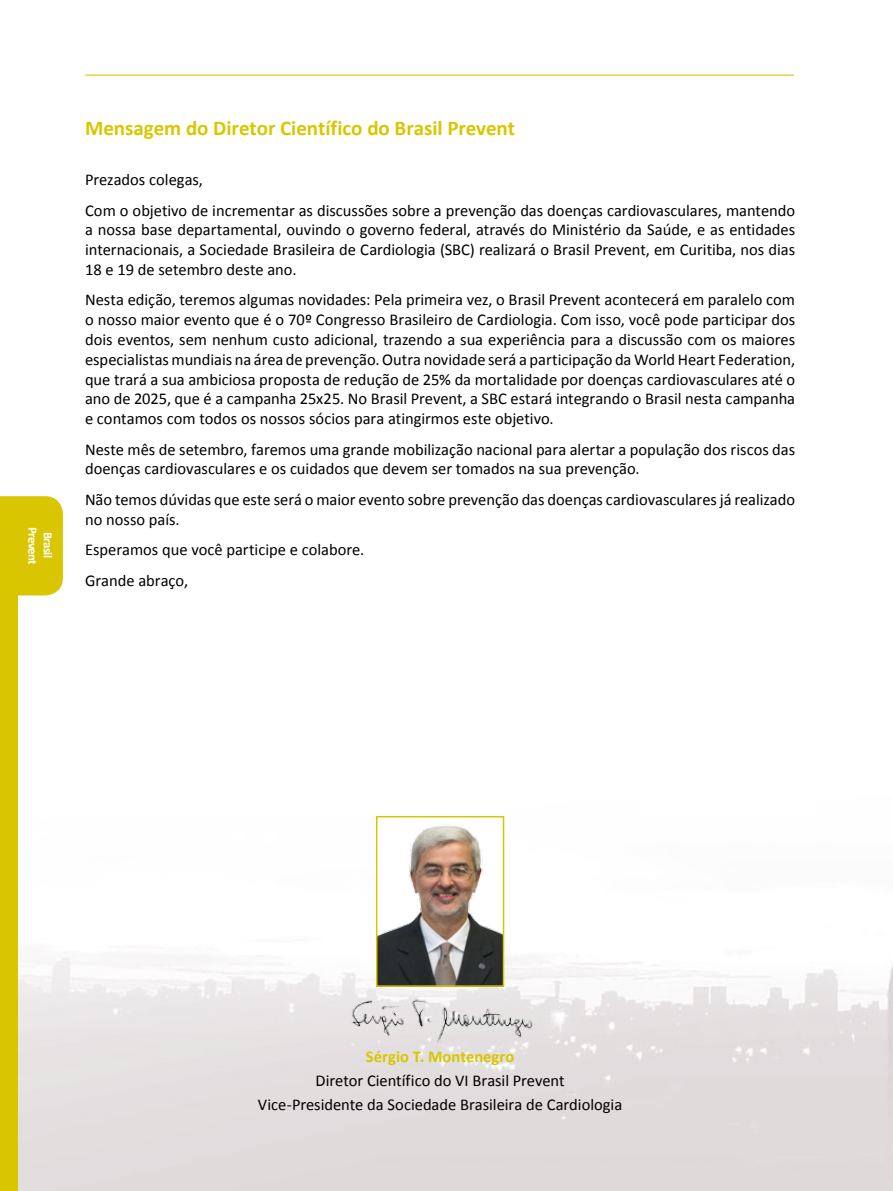
<style>
.page{position:relative;width:893px;height:1191px;background:#fff}
.page>*{position:absolute;margin:0;border:0;box-sizing:border-box;transform-origin:0 0}
.t1{font:700 21px "Calibri";color:#d9c600}
.t2{font:16.5px/19.8px "Calibri";color:#000}
.t3{font:700 16.5px "Calibri";color:#d9c600}
.t4{font:700 12.75px/15.3px "Calibri";letter-spacing:-.04em;color:#fff;text-align:center}
</style>
<div class="page">
<hr style="left:85px;top:75px;width:709px;height:1px;background:#d9c600">
<div style="left:0;top:523px;width:18px;height:668px;background:#d9c600"></div>
<div style="left:0;top:496px;width:63px;height:99px;background:#d9c600"></div>
<img style="left:379px;top:824px;width:122px;height:160px">
<div style="left:376px;top:816px;width:128px;height:171px;border:2px solid #d9c600"></div>
<img style="left:346px;top:991px;width:189px;height:55px">
<p class="t4" style="left:56px;top:526px;width:39px;rotate:90deg">Brasil<br>Prevent</p>
<p class="t1" style="left:85px;top:115px;width:431px">Mensagem do Diretor Científico do Brasil Prevent</p>
<p class="t2" style="left:85px;top:164px;width:712px;line-height:30.5px">Prezados colegas,<br>Com o objetivo de incrementar as discussões sobre a prevenção das doenças cardiovasculares, mantendo</p>
<p class="t2" style="left:85px;top:219px;width:712px;text-align:justify">a nossa base departamental, ouvindo o governo federal, através do Ministério da Saúde, e as entidades internacionais, a Sociedade Brasileira de Cardiologia (SBC) realizará o Brasil Prevent, em Curitiba, nos dias 18 e 19 de setembro deste ano.</p>
<p class="t2" style="left:85px;top:289px;width:712px;text-align:justify">Nesta edição, teremos algumas novidades: Pela primeira vez, o Brasil Prevent acontecerá em paralelo com o nosso maior evento que é o 70º Congresso Brasileiro de Cardiologia. Com isso, você pode participar dos dois eventos, sem nenhum custo adicional, trazendo a sua experiência para a discussão com os maiores especialistas mundiais na área de prevenção. Outra novidade será a participação da World Heart Federation, que trará a sua ambiciosa proposta de redução de 25% da mortalidade por doenças cardiovasculares até o ano de 2025, que é a campanha 25x25. No Brasil Prevent, a SBC estará integrando o Brasil nesta campanha e contamos com todos os nossos sócios para atingirmos este objetivo.</p>
<p class="t2" style="left:85px;top:438px;width:712px">Neste mês de setembro, faremos uma grande mobilização nacional para alertar a população dos riscos das doenças cardiovasculares e os cuidados que devem ser tomados na sua prevenção.</p>
<p class="t2" style="left:85px;top:489px;width:712px">Não temos dúvidas que este será o maior evento sobre prevenção das doenças cardiovasculares já realizado no nosso país.</p>
<p class="t2" style="left:85px;top:533px;width:281px;line-height:30.5px">Esperamos que você participe e colabore.<br>Grande abraço,</p>
<p class="t3" style="left:366px;top:1046px;width:150px">Sérgio T. Montenegro</p>
<p class="t2" style="left:258px;top:1067px;width:366px;line-height:24px;text-align:center">Diretor Científico do VI Brasil Prevent<br>Vice-Presidente da Sociedade Brasileira de Cardiologia</p>
</div>
